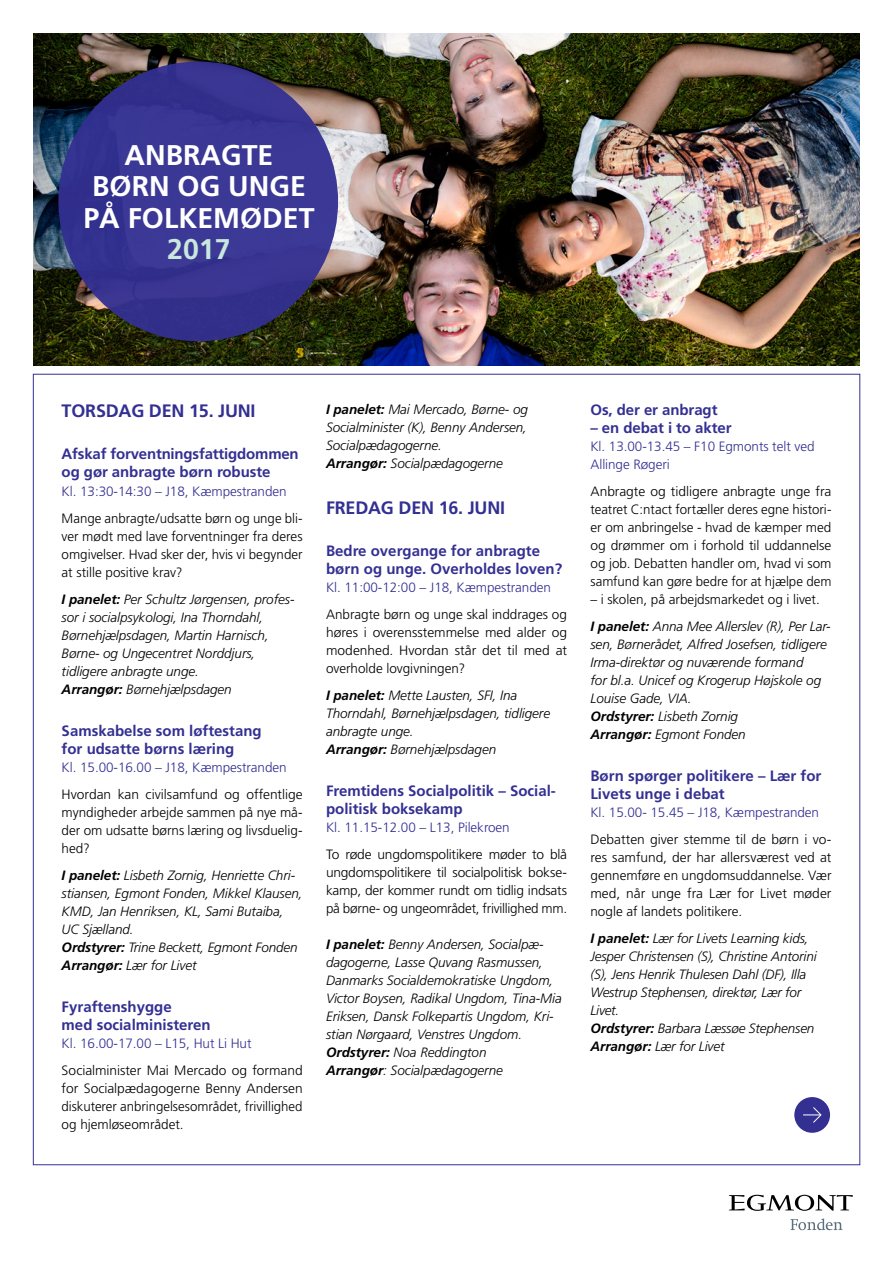
<style>
.page{position:relative;width:893px;height:1263px;background:#fff}
.page>*{position:absolute;margin:0;border:0;box-sizing:border-box;transform-origin:0 0}
.t1{font:700 28.5px/31.5px "Frutiger";color:#fff;text-align:center}
.Rubrik{font:700 18px "Frutiger";letter-spacing:-.01em;color:#333092}
.Rubrik-2{font:700 15px/18px "Frutiger";color:#333092}
.Panel{font:italic 300 13.5px/18px "Frutiger";letter-spacing:-.005em;color:#000}
.Brød{font:300 13.5px/18px "Frutiger";letter-spacing:-.005em;color:#000;text-align:justify}
.Tid___Sted{font:300 13.5px/18px "Frutiger";letter-spacing:-.005em;color:#333092}
.s1{color:#c8e7dd}
.s2{font-weight:700}
</style>
<div class="page">
<svg style="left:729px;top:1195px;width:124px;height:16px"></svg>
<svg style="left:790px;top:1218px;width:53px;height:12px"></svg>
<img style="left:33px;top:33px;width:827px;height:333px">
<div style="left:58px;top:62px;width:280px;height:279px;background:#3a3692;border-radius:50%"></div>
<div style="left:794px;top:1097px;width:36px;height:36px;background:#333092;border-radius:50%"></div>
<svg style="left:803px;top:1107px;width:19px;height:16px"></svg>
<p class="t1" style="left:125px;top:139px;width:150px">ANBRAGTE</p>
<p class="t1" style="left:83px;top:171px;width:233px">BØRN OG UNGE<br>PÅ FOLKEMØDET<br><span class="s1">2017</span></p>
<p class="Rubrik" style="left:62px;top:401px;width:195px">TORSDAG DEN 15. JUNI</p>
<p class="Rubrik-2" style="left:62px;top:445px;width:239px">Afskaf forventningsfattigdommen og gør anbragte børn robuste</p>
<p class="Tid___Sted" style="left:62px;top:482px;width:226px">Kl. 13:30-14:30 – J18, Kæmpestranden</p>
<p class="Brød" style="left:62px;top:509px;width:243px">Mange anbragte/udsatte børn og unge bli&shy;ver mødt med lave forventninger fra deres omgivelser. Hvad sker der, hvis vi begynder at stille positive krav?</p>
<p class="Panel" style="left:62px;top:590px;width:234px"><span class="s2">I panelet:</span> Per Schultz Jørgensen, profes&shy;sor i socialpsykologi, Ina Thorndahl, Børnehjælpsdagen, Martin Harnisch, Børne- og Ungecentret Norddjurs, tidligere anbragte unge.</p>
<p class="Panel" style="left:62px;top:680px;width:172px"><span class="s2">Arrangør:</span> Børnehjælpsdagen</p>
<p class="Rubrik-2" style="left:62px;top:721px;width:202px">Samskabelse som løftestang for udsatte børns læring</p>
<p class="Tid___Sted" style="left:62px;top:758px;width:226px">Kl. 15.00-16.00 – J18, Kæmpestranden</p>
<p class="Brød" style="left:62px;top:785px;width:243px">Hvordan kan civilsamfund og offentlige myndigheder arbejde sammen på nye må&shy;der om udsatte børns læring og livsduelig&shy;hed?</p>
<p class="Panel" style="left:62px;top:866px;width:243px"><span class="s2">I panelet:</span> Lisbeth Zornig, Henriette Chri&shy;stiansen, Egmont Fonden, Mikkel Klausen, KMD, Jan Henriksen, KL, Sami Butaiba, UC Sjælland.</p>
<p class="Panel" style="left:62px;top:938px;width:237px"><span class="s2">Ordstyrer:</span> Trine Beckett, Egmont Fonden</p>
<p class="Panel" style="left:62px;top:956px;width:136px"><span class="s2">Arrangør:</span> Lær for Livet</p>
<p class="Rubrik-2" style="left:62px;top:997px;width:150px">Fyraftenshygge<br>med socialministeren</p>
<p class="Tid___Sted" style="left:62px;top:1034px;width:191px">Kl. 16.00-17.00 – L15, Hut Li Hut</p>
<p class="Brød" style="left:62px;top:1061px;width:243px">Socialminister Mai Mercado og formand for Socialpædagogerne Benny Andersen diskuterer anbringelsesområdet, frivillighed og hjemløseområdet.</p>
<p class="Panel" style="left:326px;top:401px;width:203px;text-align:justify"><span class="s2">I panelet:</span> Mai Mercado, Børne- og Socialminister (K), Benny Andersen, Socialpædagogerne.</p>
<p class="Panel" style="left:326px;top:455px;width:178px"><span class="s2">Arrangør:</span> Socialpædagogerne</p>
<p class="Rubrik" style="left:326px;top:497px;width:181px">FREDAG DEN 16. JUNI</p>
<p class="Rubrik-2" style="left:326px;top:542px;width:238px">Bedre overgange for anbragte børn og unge. Overholdes loven?</p>
<p class="Tid___Sted" style="left:326px;top:578px;width:226px">Kl. 11:00-12:00 – J18, Kæmpestranden</p>
<p class="Brød" style="left:326px;top:605px;width:242px">Anbragte børn og unge skal inddrages og høres i overensstemmelse med alder og modenhed. Hvordan står det til med at overholde lovgivningen?</p>
<p class="Panel" style="left:326px;top:686px;width:226px"><span class="s2">I panelet:</span> Mette Lausten, SFI, Ina<br>Thorndahl, Børnehjælpsdagen, tidligere anbragte unge.</p>
<p class="Panel" style="left:326px;top:740px;width:172px"><span class="s2">Arrangør:</span> Børnehjælpsdagen</p>
<p class="Rubrik-2" style="left:326px;top:782px;width:231px">Fremtidens Socialpolitik – Social&shy;politisk boksekamp</p>
<p class="Tid___Sted" style="left:326px;top:818px;width:185px">Kl. 11.15-12.00 – L13, Pilekroen</p>
<p class="Brød" style="left:326px;top:845px;width:243px">To røde ungdomspolitikere møder to blå ungdomspolitikere til socialpolitisk bokse&shy;kamp, der kommer rundt om tidlig indsats på børne- og ungeområdet, frivillighed mm.</p>
<p class="Panel" style="left:326px;top:935px;width:237px"><span class="s2">I panelet:</span> Benny Andersen, Socialpæ&shy;dagogerne, Lasse Quvang Rasmussen, Danmarks Socialdemokratiske Ungdom, Victor Boysen, Radikal Ungdom, Tina-Mia Eriksen, Dansk Folkepartis Ungdom, Kri&shy;stian Nørgaard, Venstres Ungdom.</p>
<p class="Panel" style="left:326px;top:1043px;width:162px"><span class="s2">Ordstyrer:</span> Noa Reddington</p>
<p class="Panel" style="left:326px;top:1061px;width:178px"><span class="s2">Arrangør</span>: Socialpædagogerne</p>
<p class="Rubrik-2" style="left:590px;top:401px;width:129px">Os, der er anbragt</p>
<p class="Rubrik-2" style="left:590px;top:419px;width:143px">– en debat i to akter</p>
<p class="Tid___Sted" style="left:590px;top:438px;width:226px">Kl. 13.00-13.45 – F10 Egmonts telt ved<br>Allinge Røgeri</p>
<p class="Brød" style="left:590px;top:483px;width:243px">Anbragte og tidligere anbragte unge fra teatret C:ntact fortæller deres egne histori&shy;er om anbringelse - hvad de kæmper med og drømmer om i forhold til uddannelse og job. Debatten handler om, hvad vi som samfund kan gøre bedre for at hjælpe dem</p>
<p class="Brød" style="left:590px;top:591px;width:231px">– i skolen, på arbejdsmarkedet og i livet.</p>
<p class="Panel" style="left:590px;top:618px;width:242px"><span class="s2">I panelet:</span> Anna Mee Allerslev (R), Per Lar&shy;sen, Børnerådet, Alfred Josefsen, tidligere Irma-direktør og nuværende formand<br>for bl.a. Unicef og Krogerup Højskole og Louise Gade, VIA.</p>
<p class="Panel" style="left:590px;top:708px;width:149px"><span class="s2">Ordstyrer:</span> Lisbeth Zornig</p>
<p class="Panel" style="left:590px;top:726px;width:157px"><span class="s2">Arrangør:</span> Egmont Fonden</p>
<p class="Rubrik-2" style="left:590px;top:767px;width:232px">Børn spørger politikere – Lær for<br>Livets unge i debat</p>
<p class="Tid___Sted" style="left:590px;top:804px;width:230px">Kl. 15.00- 15.45 – J18, Kæmpestranden</p>
<p class="Brød" style="left:590px;top:831px;width:242px">Debatten giver stemme til de børn i vo&shy;res samfund, der har allersværest ved at gennemføre en ungdomsuddannelse. Vær med, når unge fra Lær for Livet møder nogle af landets politikere.</p>
<p class="Panel" style="left:590px;top:930px;width:228px"><span class="s2">I panelet:</span> Lær for Livets Learning kids, Jesper Christensen (S), Christine Antorini (S), Jens Henrik Thulesen Dahl (DF), Illa Westrup Stephensen, direktør, Lær for Livet.</p>
<p class="Panel" style="left:590px;top:1020px;width:226px"><span class="s2">Ordstyrer:</span> Barbara Læssøe Stephensen</p>
<p class="Panel" style="left:590px;top:1038px;width:136px"><span class="s2">Arrangør:</span> Lær for Livet</p>
</div>
